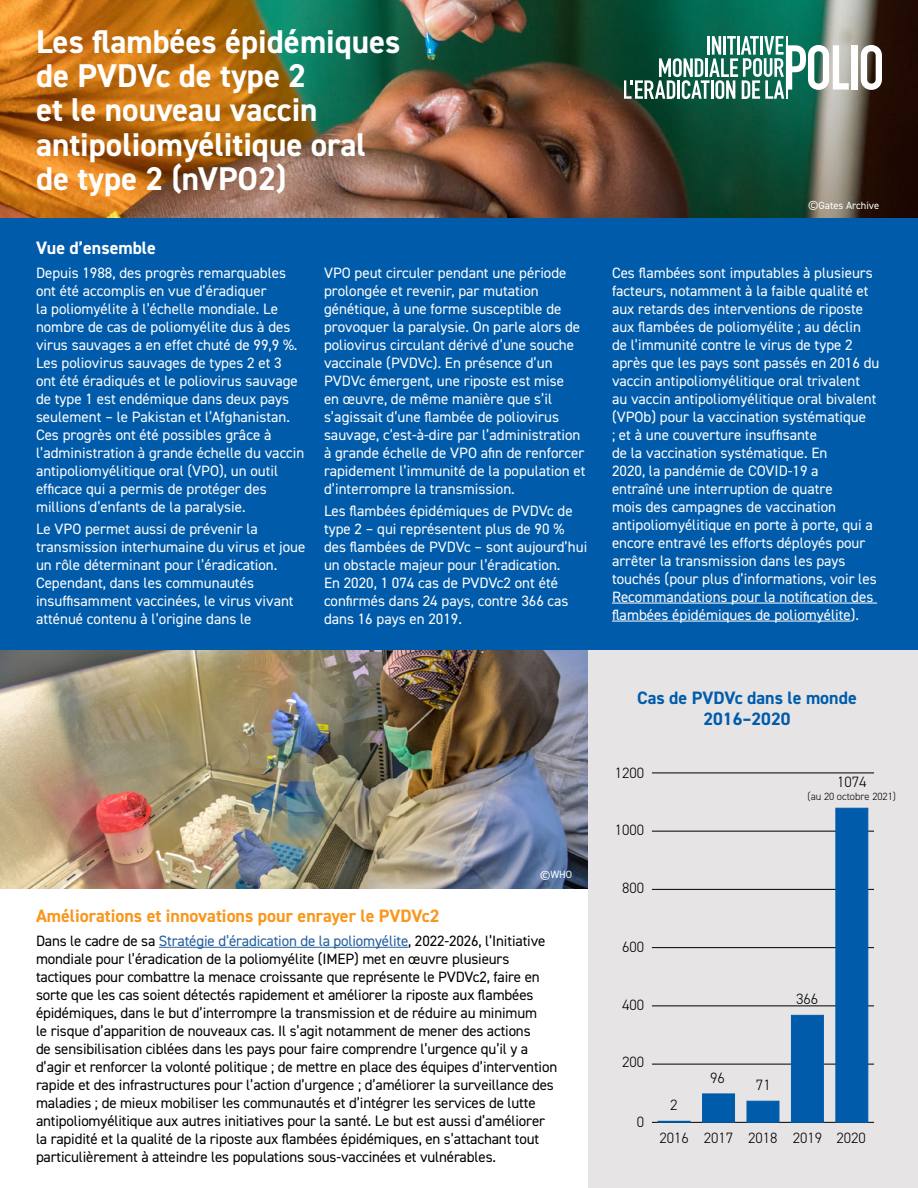
<style>
.page{position:relative;width:918px;height:1188px;background:#fff}
.page>*{position:absolute;margin:0;border:0;box-sizing:border-box;transform-origin:0 0}
.t1{font:700 33px/34.5px "DIN2014";color:#fff}
.t2{font:700 18px "DIN2014";color:#f8971d}
.t3{font:700 18px/21px "DIN2014";color:#005cab;text-align:center}
.t4{font:700 18px "DIN2014";color:#fff}
.t5{font:15px/18px "DIN2014";color:#fff}
.t6{font:15px/18px "DIN2014";letter-spacing:-.01em;color:#000}
.t7{font:300 15px "DIN2014";color:#000}
.t8{font:300 10.5px "DIN2014";color:#000}
.t9{font:10.5px "DIN2014";color:#fff}
.s1{color:#215e9e}
</style>
<div class="page">
<img style="left:0;top:650px;width:588px;height:239px">
<img style="left:0;top:0;width:918px;height:219px">
<div style="left:588px;top:650px;width:330px;height:538px;background:#e6e4e4"></div>
<hr style="left:652px;top:1122px;width:222px;height:1px;background:#000">
<hr style="left:652px;top:1064px;width:222px;height:1px;background:#000">
<hr style="left:652px;top:1006px;width:222px;height:1px;background:#000">
<hr style="left:652px;top:947px;width:222px;height:1px;background:#000">
<hr style="left:652px;top:889px;width:222px;height:1px;background:#000">
<hr style="left:652px;top:831px;width:222px;height:1px;background:#000">
<hr style="left:652px;top:773px;width:222px;height:1px;background:#000">
<div style="left:658px;top:1121px;width:32px;height:1px;border:1px solid #005cab"></div>
<div style="left:702px;top:1094px;width:33px;height:28px;background:#005cab"></div>
<div style="left:747px;top:1101px;width:32px;height:21px;background:#005cab;border:1px solid #005cab"></div>
<div style="left:791px;top:1015px;width:33px;height:107px;background:#005cab;border:1px solid #005cab"></div>
<div style="left:836px;top:808px;width:32px;height:314px;background:#005cab;border:1px solid #005cab"></div>
<div style="left:0;top:219px;width:918px;height:431px;background:#005cab"></div>
<hr style="left:612px;top:603px;width:265px;height:1px;background:#fff">
<hr style="left:612px;top:621px;width:239px;height:1px;background:#fff">
<hr style="left:159px;top:947px;width:249px;height:1px;background:#215e9e">
<svg style="left:861px;top:45px;width:21px;height:45px"></svg>
<div style="left:851px;top:45px;width:6px;height:45px;background:#fff"></div>
<svg style="left:624px;top:36px;width:225px;height:63px"></svg>
<h1 class="t1" style="left:36px;top:24px;width:366px">Les flambées épidémiques de PVDVc de type 2<br>et le nouveau vaccin antipoliomyélitique oral de type 2 (nVPO2)</h1>
<p class="t4" style="left:36px;top:235px;width:121px">Vue d’ensemble</p>
<p class="t5" style="left:36px;top:263px;width:270px">Depuis 1988, des progrès remarquables ont été accomplis en vue d’éradiquer<br>la poliomyélite à l’échelle mondiale. Le nombre de cas de poliomyélite dus à des virus sauvages a en effet chuté de 99,9 %.<br>Les poliovirus sauvages de types 2 et 3 ont été éradiqués et le poliovirus sauvage de type 1 est endémique dans deux pays seulement – le Pakistan et l’Afghanistan.<br>Ces progrès ont été possibles grâce à l’administration à grande échelle du vaccin antipoliomyélitique oral (VPO), un outil efficace qui a permis de protéger des millions d’enfants de la paralysie.</p>
<p class="t5" style="left:36px;top:520px;width:271px">Le VPO permet aussi de prévenir la transmission interhumaine du virus et joue un rôle déterminant pour l’éradication.<br>Cependant, dans les communautés insuffisamment vaccinées, le virus vivant atténué contenu à l’origine dans le</p>
<p class="t5" style="left:324px;top:263px;width:263px">VPO peut circuler pendant une période prolongée et revenir, par mutation génétique, à une forme susceptible de provoquer la paralysie. On parle alors de poliovirus circulant dérivé d’une souche vaccinale (PVDVc). En présence d’un PVDVc émergent, une riposte est mise<br>en œuvre, de même manière que s’il s’agissait d’une flambée de poliovirus sauvage, c’est-à-dire par l’administration à grande échelle de VPO afin de renforcer rapidement l’immunité de la population et d’interrompre la transmission.</p>
<p class="t5" style="left:324px;top:502px;width:265px">Les flambées épidémiques de PVDVc de type 2 – qui représentent plus de 90 % des flambées de PVDVc – sont aujourd’hui un obstacle majeur pour l’éradication.<br>En 2020, 1 074 cas de PVDVc2 ont été confirmés dans 24 pays, contre 366 cas dans 16 pays en 2019.</p>
<p class="t9" style="left:808px;top:199px;width:73px">©Gates Archive</p>
<p class="t5" style="left:612px;top:263px;width:269px">Ces flambées sont imputables à plusieurs facteurs, notamment à la faible qualité et aux retards des interventions de riposte aux flambées de poliomyélite ; au déclin de l’immunité contre le virus de type 2 après que les pays sont passés en 2016 du vaccin antipoliomyélitique oral trivalent<br>au vaccin antipoliomyélitique oral bivalent (VPOb) pour la vaccination systématique<br>; et à une couverture insuffisante<br>de la vaccination systématique. En<br>2020, la pandémie de COVID-19 a<br>entraîné une interruption de quatre<br>mois des campagnes de vaccination antipoliomyélitique en porte à porte, qui a encore entravé les efforts déployés pour arrêter la transmission dans les pays touchés (pour plus d’informations, voir les Recommandations pour la notification des flambées épidémiques de poliomyélite).</p>
<p class="t9" style="left:540px;top:868px;width:34px">©WHO</p>
<p class="t2" style="left:36px;top:904px;width:405px">Améliorations et innovations pour enrayer le PVDVc2</p>
<p class="t6" style="left:36px;top:931px;width:523px">Dans le cadre de sa <span class="s1">Stratégie d’éradication de la poliomyélite</span>, 2022-2026, l’Initiative mondiale pour l’éradication de la poliomyélite (IMEP) met en œuvre plusieurs tactiques pour combattre la menace croissante que représente le PVDVc2, faire en sorte que les cas soient détectés rapidement et améliorer la riposte aux flambées épidémiques, dans le but d’interrompre la transmission et de réduire au minimum<br>le risque d’apparition de nouveaux cas. Il s’agit notamment de mener des actions<br>de sensibilisation ciblées dans les pays pour faire comprendre l’urgence qu’il y a d’agir et renforcer la volonté politique ; de mettre en place des équipes d’intervention rapide et des infrastructures pour l’action d’urgence ; d’améliorer la surveillance des maladies ; de mieux mobiliser les communautés et d’intégrer les services de lutte antipoliomyélitique aux autres initiatives pour la santé. Le but est aussi d’améliorer la rapidité et la qualité de la riposte aux flambées épidémiques, en s’attachant tout particulièrement à atteindre les populations sous-vaccinées et vulnérables.</p>
<p class="t3" style="left:637px;top:687px;width:221px">Cas de PVDVc dans le monde<br>2016–2020</p>
<p class="t7" style="left:615px;top:763px;width:31px">1200</p>
<p class="t7" style="left:615px;top:821px;width:31px">1000</p>
<p class="t7" style="left:622px;top:879px;width:24px">800</p>
<p class="t7" style="left:837px;top:773px;width:31px">1074</p>
<p class="t8" style="left:808px;top:790px;width:90px">(au 20 octobre 2021)</p>
<p class="t7" style="left:622px;top:938px;width:24px">600</p>
<p class="t7" style="left:622px;top:995px;width:24px">400</p>
<p class="t7" style="left:796px;top:990px;width:24px">366</p>
<p class="t7" style="left:622px;top:1052px;width:24px">200</p>
<p class="t7" style="left:637px;top:1113px;width:9px">0</p>
<p class="t7" style="left:670px;top:1096px;width:9px">2</p>
<p class="t7" style="left:710px;top:1068px;width:16px">96</p>
<p class="t7" style="left:756px;top:1076px;width:16px">71</p>
<p class="t7" style="left:659px;top:1128px;width:208px">2016 2017 2018 2019 2020</p>
</div>
